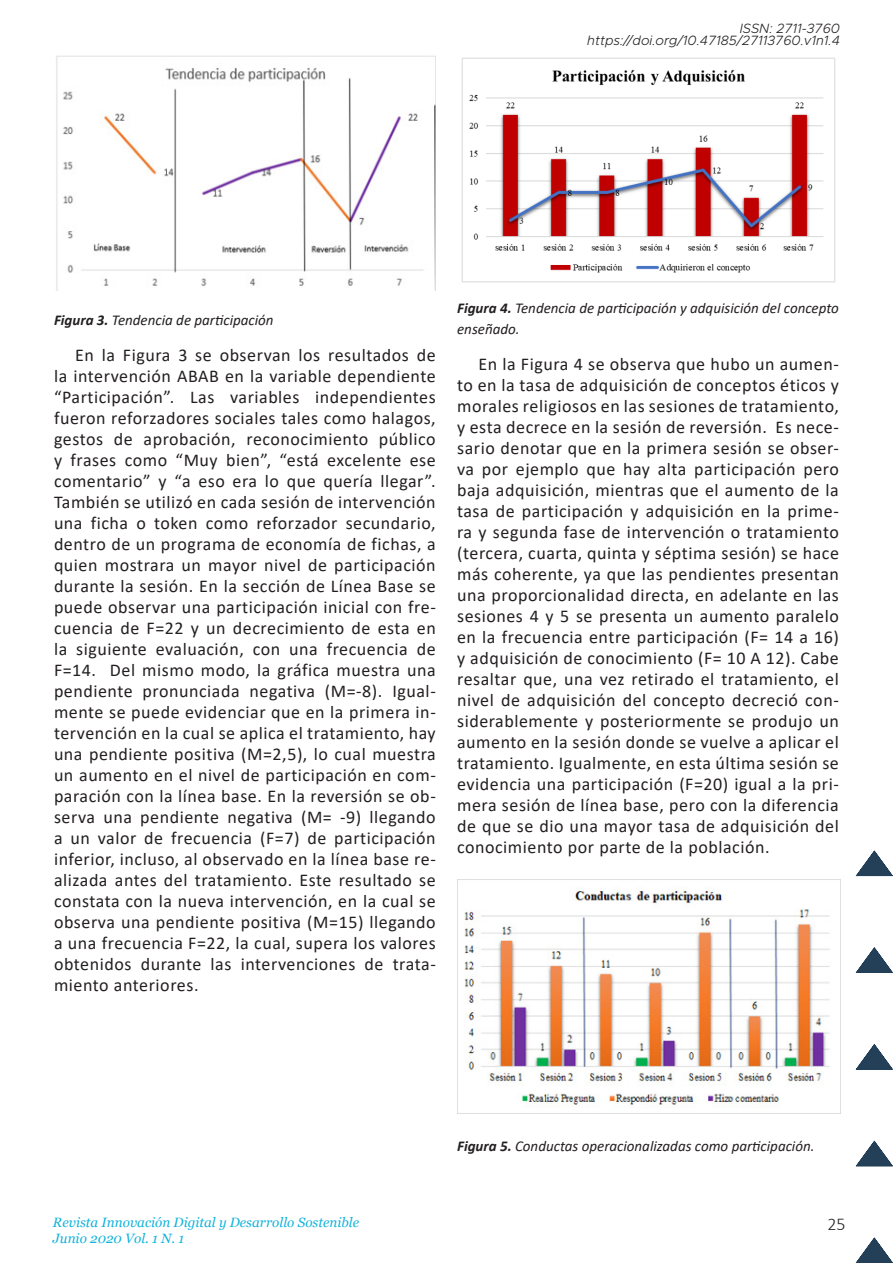
<style>
.page{position:relative;width:893px;height:1263px;background:#fff}
.page>*{position:absolute;margin:0;border:0;box-sizing:border-box;transform-origin:0 0}
.Text{font:18px/21px "Calibri";letter-spacing:.03em;color:#231f20;text-align:justify}
.t1{font:300 18px "Calibri";color:#231f20}
.t2{font:italic 15px/21px "Calibri";color:#231f20}
.t3{font:italic 13.5px/16.2px "Georgia";color:#14b3db}
.t4{font:italic 300 13.5px/12px "Metropolis";color:#231f20;text-align:right}
.s1{font-weight:700}
</style>
<div class="page">
<svg style="left:856px;top:1237px;width:37px;height:26px"></svg>
<svg style="left:856px;top:1141px;width:37px;height:25px"></svg>
<svg style="left:856px;top:1044px;width:37px;height:25px"></svg>
<svg style="left:856px;top:947px;width:37px;height:26px"></svg>
<svg style="left:856px;top:850px;width:37px;height:26px"></svg>
<img style="left:457px;top:879px;width:384px;height:234px">
<img style="left:56px;top:55px;width:380px;height:236px">
<img style="left:461px;top:57px;width:375px;height:226px">
<p class="t4" style="left:587px;top:22px;width:254px">ISSN: 2711-3760 https://doi.org/10.47185/27113760.v1n1.4</p>
<p class="t2" style="left:54px;top:308px;width:221px"><span class="s1">Figura 3.</span> Tendencia de participación</p>
<p class="Text" style="left:54px;top:344px;width:383px;text-indent:21px">En la Figura 3 se observan los resultados de la intervención ABAB en la variable dependiente “Participación”. Las variables independientes fueron reforzadores sociales tales como halagos, gestos de aprobación, reconocimiento público y frases como “Muy bien”, “está excelente ese comentario” y “a eso era lo que quería llegar”.<br>También se utilizó en cada sesión de intervención una ficha o token como reforzador secundario, dentro de un programa de economía de fichas, a quien mostrara un mayor nivel de participación durante la sesión. En la sección de Línea Base se puede observar una participación inicial con fre&shy;cuencia de F=22 y un decrecimiento de esta en la siguiente evaluación, con una frecuencia de F=14. Del mismo modo, la gráfica muestra una pendiente pronunciada negativa (M=-8). Igual&shy;mente se puede evidenciar que en la primera in&shy;tervención en la cual se aplica el tratamiento, hay una pendiente positiva (M=2,5), lo cual muestra un aumento en el nivel de participación en com&shy;paración con la línea base. En la reversión se ob&shy;serva una pendiente negativa (M= -9) llegando a un valor de frecuencia (F=7) de participación inferior, incluso, al observado en la línea base re&shy;alizada antes del tratamiento. Este resultado se constata con la nueva intervención, en la cual se observa una pendiente positiva (M=15) llegando a una frecuencia F=22, la cual, supera los valores obtenidos durante las intervenciones de trata&shy;miento anteriores.</p>
<p class="t2" style="left:457px;top:296px;width:383px"><span class="s1">Figura 4.</span> Tendencia de participación y adquisición del concepto enseñado.</p>
<p class="Text" style="left:457px;top:353px;width:383px;text-indent:21px">En la Figura 4 se observa que hubo un aumen&shy;to en la tasa de adquisición de conceptos éticos y morales religiosos en las sesiones de tratamiento, y esta decrece en la sesión de reversión. Es nece&shy;sario denotar que en la primera sesión se obser&shy;va por ejemplo que hay alta participación pero baja adquisición, mientras que el aumento de la tasa de participación y adquisición en la prime&shy;ra y segunda fase de intervención o tratamiento (tercera, cuarta, quinta y séptima sesión) se hace más coherente, ya que las pendientes presentan una proporcionalidad directa, en adelante en las sesiones 4 y 5 se presenta un aumento paralelo en la frecuencia entre participación (F= 14 a 16) y adquisición de conocimiento (F= 10 A 12). Cabe resaltar que, una vez retirado el tratamiento, el nivel de adquisición del concepto decreció con&shy;siderablemente y posteriormente se produjo un aumento en la sesión donde se vuelve a aplicar el tratamiento. Igualmente, en esta última sesión se evidencia una participación (F=20) igual a la pri&shy;mera sesión de línea base, pero con la diferencia de que se dio una mayor tasa de adquisición del conocimiento por parte de la población.</p>
<p class="t3" style="left:53px;top:1214px;width:308px">Revista Innovación Digital y Desarrollo Sostenible<br>Junio 2020 Vol. 1 N. 1</p>
<p class="t2" style="left:457px;top:1135px;width:359px"><span class="s1">Figura 5.</span> Conductas operacionalizadas como participación.</p>
<p class="t1" style="left:827px;top:1213px;width:20px">25</p>
</div>
